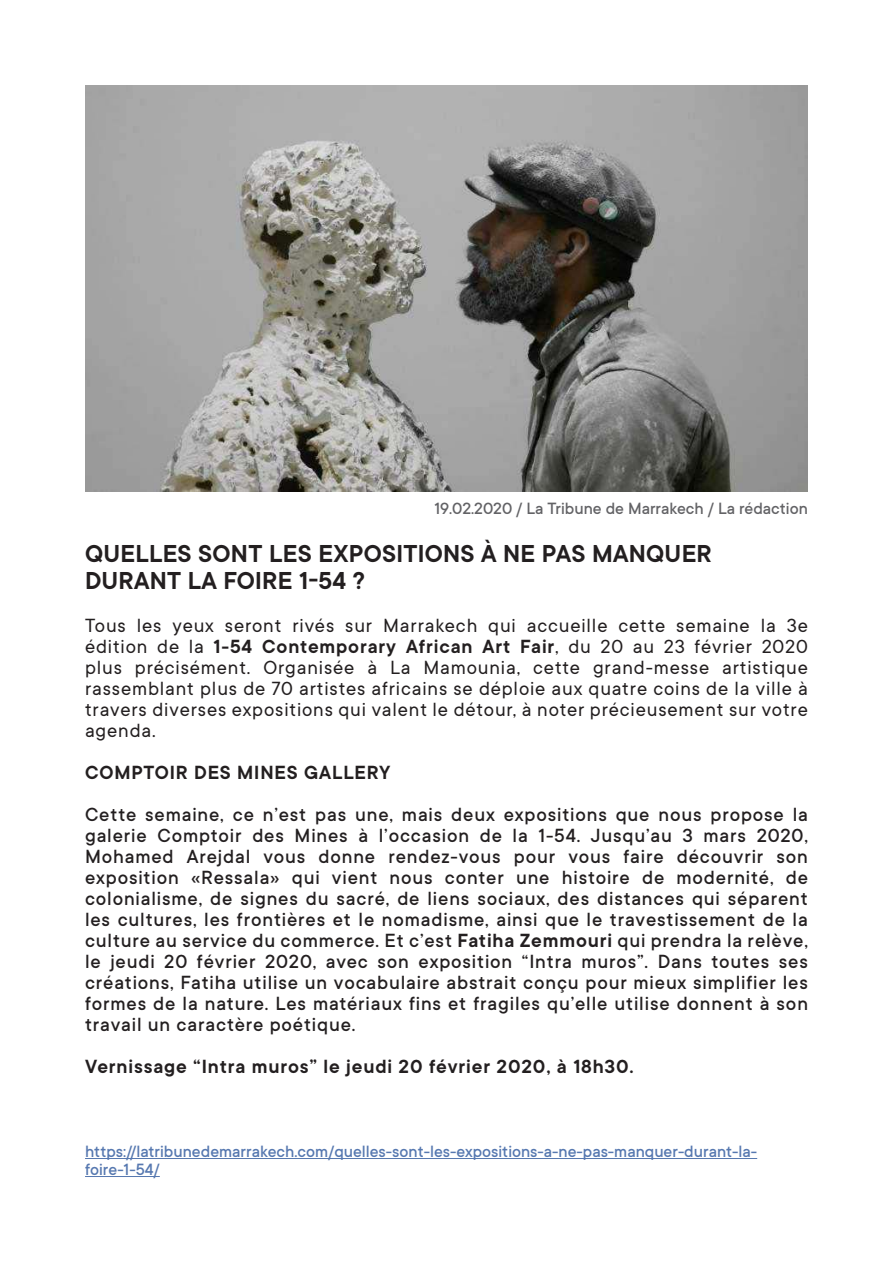
<style>
.page{position:relative;width:893px;height:1263px;background:#fff}
.page>*{position:absolute;margin:0;border:0;box-sizing:border-box;transform-origin:0 0}
.t1{font:600 27px/27px "TT Commons";letter-spacing:.01em;color:#231f20}
.t2{font:500 21px/21px "TT Commons";letter-spacing:.04em;color:#231f20;text-align:justify}
.t3{font:21px/21px "TT Commons";letter-spacing:.04em;color:#231f20;text-align:justify}
.t4{font:600 21px "TT Commons";letter-spacing:.04em;color:#231f20}
.t5{font:500 18px/18px "TT Commons";color:#5678b0}
.t6{font:500 18px "TT Commons";color:#636366}
.s1{font-weight:600}
</style>
<div class="page">
<hr style="left:85px;top:1158px;width:672px;height:1px;background:#5678b0">
<hr style="left:85px;top:1176px;width:75px;height:1px;background:#5678b0">
<img style="left:85px;top:85px;width:723px;height:407px">
<p class="t6" style="left:434px;top:497px;width:375px">19.02.2020 / La Tribune de Marrakech / La rédaction</p>
<p class="t1" style="left:85px;top:539px;width:628px">QUELLES SONT LES EXPOSITIONS À NE PAS MANQUER<br>DURANT LA FOIRE 1-54 ?</p>
<p class="t3" style="left:85px;top:614px;width:724px">Tous les yeux seront rivés sur Marrakech qui accueille cette semaine la 3e édition de la <span class="s1">1-54 Contemporary African Art Fair</span>, du 20 au 23 février 2020 plus précisément. Organisée à La Mamounia, cette grand-messe artistique rassemblant plus de 70 artistes africains se déploie aux quatre coins de la ville à travers diverses expositions qui valent le détour, à noter précieusement sur votre agenda.</p>
<p class="t4" style="left:85px;top:759px;width:307px">COMPTOIR DES MINES GALLERY</p>
<p class="t2" style="left:85px;top:803px;width:724px">Cette semaine, ce n’est pas une, mais deux expositions que nous propose la galerie Comptoir des Mines à l’occasion de la 1-54. Jusqu’au 3 mars 2020, Mohamed Arejdal vous donne rendez-vous pour vous faire découvrir son exposition «Ressala» qui vient nous conter une histoire de modernité, de colonialisme, de signes du sacré, de liens sociaux, des distances qui séparent les cultures, les frontières et le nomadisme, ainsi que le travestissement de la culture au service du commerce. Et c’est <span class="s1">Fatiha Zemmouri</span> qui prendra la relève, le jeudi 20 février 2020, avec son exposition “Intra muros”. Dans toutes ses créations, Fatiha utilise un vocabulaire abstrait conçu pour mieux simplifier les formes de la nature. Les matériaux fins et fragiles qu’elle utilise donnent à son travail un caractère poétique.</p>
<p class="t4" style="left:85px;top:1053px;width:550px">Vernissage “Intra muros” le jeudi 20 février 2020, à 18h30.</p>
<p class="t5" style="left:85px;top:1141px;width:674px">https://latribunedemarrakech.com/quelles-sont-les-expositions-a-ne-pas-manquer-durant-la&shy;foire-1-54/</p>
</div>
